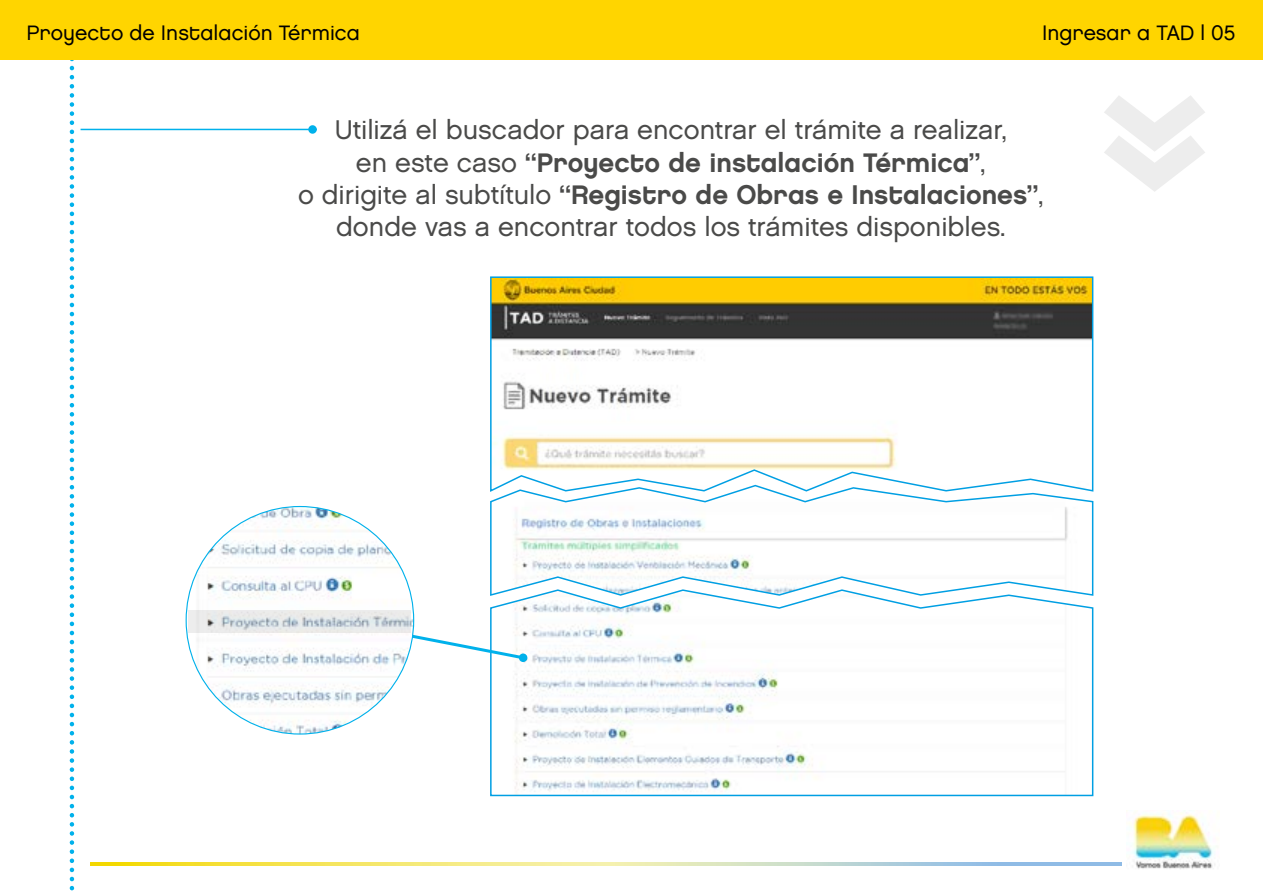
<style>
.page{position:relative;width:1263px;height:893px;background:#fff}
.page>*{position:absolute;margin:0;border:0;box-sizing:border-box;transform-origin:0 0}
.t1{font:27px "Chalet London Nineteen Sixty";color:#4a4a49}
.t2{font:27px/32.4px "Chalet New York Nineteen Eighty";color:#4a4a49;text-align:center}
.t3{font:21px "Chalet London Nineteen Eighty";color:#000}
.s1{font-family:"Chalet London Nineteen Sixty"}
</style>
<div class="page">
<svg style="left:70px;top:60px;width:4px;height:831px"></svg>
<div style="left:0;top:0;width:1263px;height:60px;background:#ffd500"></div>
<svg style="left:1104px;top:96px;width:101px;height:96px"></svg>
<hr style="left:81px;top:129px;width:236px;height:1px;background:#00b1eb">
<div style="left:308px;top:125px;width:9px;height:9px;background:#00b1eb;border-radius:50%"></div>
<svg style="left:490px;top:493px;width:604px;height:96px"></svg>
<svg style="left:490px;top:589px;width:604px;height:208px"></svg>
<svg style="left:490px;top:276px;width:604px;height:217px"></svg>
<svg style="left:407px;top:618px;width:120px;height:43px"></svg>
<img style="left:186px;top:506px;width:228px;height:228px;border-radius:114px">
<svg style="left:189px;top:611px;width:222px;height:22px;background:#dce0e2"></svg>
<svg style="left:91px;top:862px;width:1030px;height:2px;background:#d6db98"></svg>
<svg style="left:91px;top:864px;width:1030px;height:2px;background:#d6db98"></svg>
<img style="left:1126px;top:810px;width:89px;height:59px">
<p class="t3" style="left:27px;top:20px;width:335px">Proyecto de Instalación Térmica</p>
<p class="t3" style="left:1042px;top:20px;width:195px">Ingresar a TAD | 05</p>
<p class="t1" style="left:335px;top:113px;width:673px">Utilizá el buscador para encontrar el trámite a realizar,</p>
<p class="t2" style="left:298px;top:146px;width:747px"><span class="s1">en este caso</span> “Proyecto de instalación Térmica”<span class="s1">,<br>o dirigite al subtítulo</span> “Registro de Obras e Instalaciones”<span class="s1">,</span></p>
<p class="t1" style="left:336px;top:210px;width:671px">donde vas a encontrar todos los trámites disponibles.</p>
</div>
